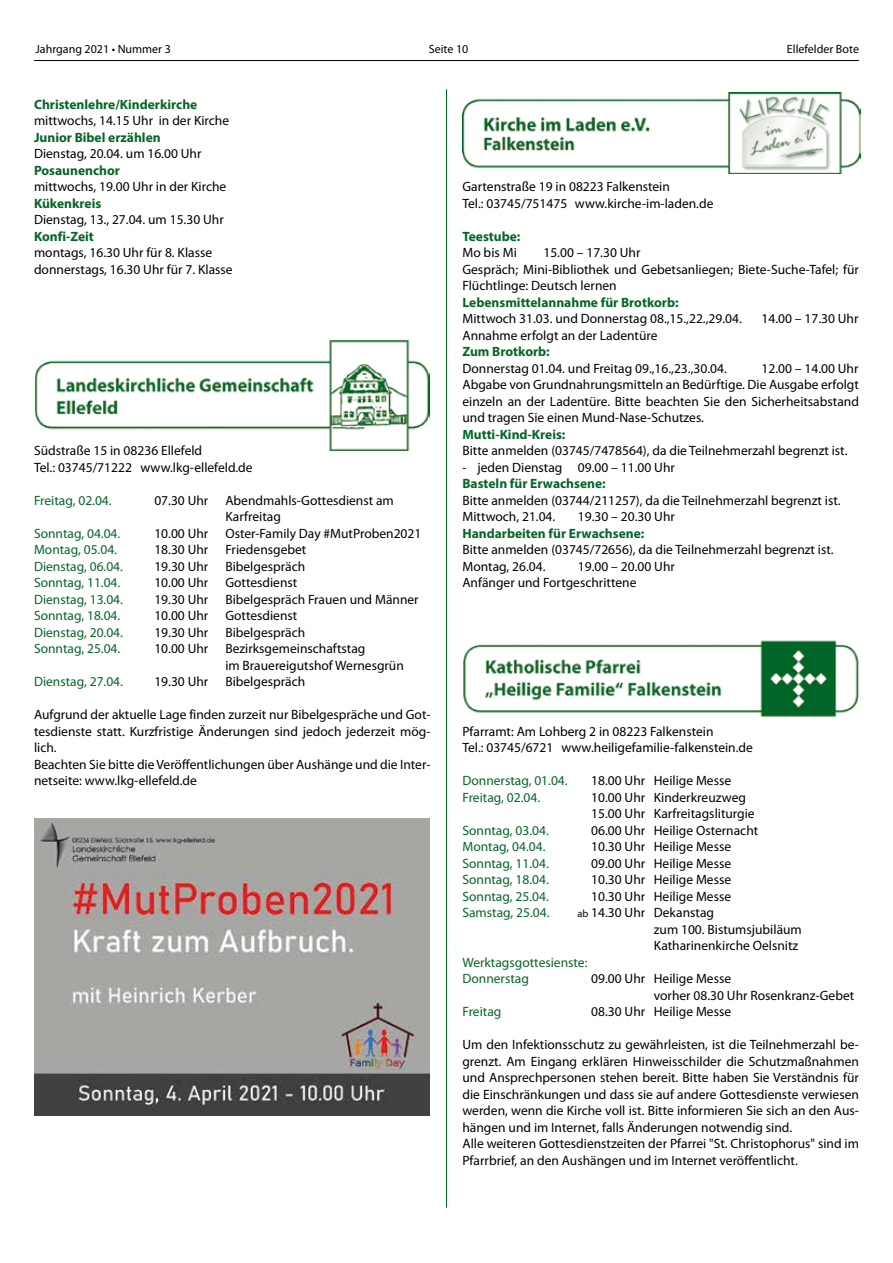
<style>
.page{position:relative;width:893px;height:1263px;background:#fff}
.page>*{position:absolute;margin:0;border:0;box-sizing:border-box;transform-origin:0 0}
.t1{font:13.5px/16.5px "Myriad Pro";color:#000}
.t2{font:13.5px/16.5px "Myriad Pro";color:#066528}
.t3{font:700 13.5px "Myriad Pro";color:#066528}
.t4{font:12px "Myriad Pro";color:#000}
.s1{font-size:10.5px}
</style>
<div class="page">
<hr style="left:34px;top:60px;width:825px;height:1px;background:#000">
<hr style="left:446px;top:89px;width:1px;height:1119px;background:#066528">
<img style="left:35px;top:340px;width:394px;height:111px">
<img style="left:34px;top:818px;width:395px;height:297px">
<img style="left:462px;top:92px;width:398px;height:81px">
<img style="left:463px;top:640px;width:396px;height:77px">
<p class="t4" style="left:36px;top:42px;width:137px">Jahrgang 2021 • Nummer 3</p>
<p class="t4" style="left:429px;top:42px;width:41px">Seite 10</p>
<p class="t4" style="left:787px;top:42px;width:74px">Ellefelder Bote</p>
<p class="t3" style="left:34px;top:95px;width:165px">Christenlehre/Kinderkirche</p>
<p class="t1" style="left:34px;top:112px;width:197px">mittwochs, 14.15 Uhr in der Kirche</p>
<p class="t3" style="left:34px;top:128px;width:128px">Junior Bibel erzählen</p>
<p class="t1" style="left:34px;top:145px;width:169px">Dienstag, 20.04. um 16.00 Uhr</p>
<p class="t3" style="left:34px;top:161px;width:88px">Posaunenchor</p>
<p class="t1" style="left:34px;top:178px;width:194px">mittwochs, 19.00 Uhr in der Kirche</p>
<p class="t3" style="left:34px;top:194px;width:69px">Kükenkreis</p>
<p class="t1" style="left:34px;top:211px;width:191px">Dienstag, 13., 27.04. um 15.30 Uhr</p>
<p class="t3" style="left:34px;top:227px;width:61px">Konfi-Zeit</p>
<p class="t1" style="left:34px;top:244px;width:200px">montags, 16.30 Uhr für 8. Klasse donnerstags, 16.30 Uhr für 7. Klasse</p>
<p class="t1" style="left:34px;top:442px;width:220px">Südstraße 15 in 08236 Ellefeld<br>Tel.: 03745/71222 www.lkg-ellefeld.de</p>
<p class="t2" style="left:34px;top:492px;width:79px">Freitag, 02.04.</p>
<p class="t1" style="left:154px;top:492px;width:56px">07.30 Uhr</p>
<p class="t1" style="left:225px;top:492px;width:170px">Abendmahls-Gottesdienst am<br>Karfreitag</p>
<p class="t2" style="left:34px;top:525px;width:88px">Sonntag, 04.04.</p>
<p class="t1" style="left:154px;top:525px;width:56px">10.00 Uhr</p>
<p class="t1" style="left:225px;top:525px;width:198px">Oster-Family Day #MutProben2021</p>
<p class="t2" style="left:34px;top:541px;width:85px">Montag, 05.04.</p>
<p class="t1" style="left:154px;top:541px;width:56px">18.30 Uhr</p>
<p class="t1" style="left:225px;top:541px;width:83px">Friedensgebet</p>
<p class="t2" style="left:34px;top:558px;width:91px">Dienstag, 06.04.</p>
<p class="t1" style="left:154px;top:558px;width:56px">19.30 Uhr</p>
<p class="t1" style="left:225px;top:558px;width:81px">Bibelgespräch</p>
<p class="t2" style="left:34px;top:574px;width:88px">Sonntag, 11.04.</p>
<p class="t1" style="left:154px;top:574px;width:56px">10.00 Uhr</p>
<p class="t1" style="left:225px;top:574px;width:74px">Gottesdienst</p>
<p class="t2" style="left:34px;top:591px;width:91px">Dienstag, 13.04.</p>
<p class="t1" style="left:154px;top:591px;width:56px">19.30 Uhr</p>
<p class="t1" style="left:225px;top:591px;width:195px">Bibelgespräch Frauen und Männer</p>
<p class="t2" style="left:34px;top:607px;width:88px">Sonntag, 18.04.</p>
<p class="t1" style="left:154px;top:607px;width:56px">10.00 Uhr</p>
<p class="t1" style="left:225px;top:607px;width:74px">Gottesdienst</p>
<p class="t2" style="left:34px;top:623px;width:91px">Dienstag, 20.04.</p>
<p class="t1" style="left:154px;top:623px;width:56px">19.30 Uhr</p>
<p class="t1" style="left:225px;top:623px;width:81px">Bibelgespräch</p>
<p class="t2" style="left:34px;top:640px;width:88px">Sonntag, 25.04.</p>
<p class="t1" style="left:154px;top:640px;width:56px">10.00 Uhr</p>
<p class="t1" style="left:225px;top:640px;width:180px">Bezirksgemeinschaftstag<br>im Brauereigutshof Wernesgrün</p>
<p class="t2" style="left:34px;top:673px;width:91px">Dienstag, 27.04.</p>
<p class="t1" style="left:154px;top:673px;width:56px">19.30 Uhr</p>
<p class="t1" style="left:225px;top:673px;width:81px">Bibelgespräch</p>
<p class="t1" style="left:34px;top:706px;width:398px">Aufgrund der aktuelle Lage finden zurzeit nur Bibelgespräche und Got&shy;tesdienste statt. Kurzfristige Änderungen sind jedoch jederzeit mög&shy;lich.<br>Beachten Sie bitte die Veröffentlichungen über Aushänge und die Inter&shy;netseite: www.lkg-ellefeld.de</p>
<p class="t1" style="left:462px;top:178px;width:253px">Gartenstraße 19 in 08223 Falkenstein<br>Tel.: 03745/751475 www.kirche-im-laden.de</p>
<p class="t3" style="left:462px;top:227px;width:59px">Teestube:</p>
<p class="t1" style="left:462px;top:244px;width:56px">Mo bis Mi</p>
<p class="t1" style="left:462px;top:244px;width:398px;text-indent:81px">15.00 – 17.30 Uhr<br>Gespräch; Mini-Bibliothek und Gebetsanliegen; Biete-Suche-Tafel; für<br>Flüchtlinge: Deutsch lernen</p>
<p class="t3" style="left:462px;top:293px;width:218px">Lebensmittelannahme für Brotkorb:</p>
<p class="t1" style="left:462px;top:310px;width:281px">Mittwoch 31.03. und Donnerstag 08.,15.,22.,29.04.</p>
<p class="t1" style="left:761px;top:310px;width:98px">14.00 – 17.30 Uhr</p>
<p class="t1" style="left:462px;top:327px;width:197px">Annahme erfolgt an der Ladentüre</p>
<p class="t3" style="left:462px;top:343px;width:89px">Zum Brotkorb:</p>
<p class="t1" style="left:462px;top:359px;width:266px">Donnerstag 01.04. und Freitag 09.,16.,23.,30.04.</p>
<p class="t1" style="left:462px;top:359px;width:398px;text-align:justify;text-indent:299px">12.00 – 14.00 Uhr Abgabe von Grundnahrungsmitteln an Bedürftige. Die Ausgabe erfolgt einzeln an der Ladentüre. Bitte beachten Sie den Sicherheitsabstand und tragen Sie einen Mund-Nase-Schutzes.</p>
<p class="t3" style="left:462px;top:425px;width:105px">Mutti-Kind-Kreis:</p>
<p class="t1" style="left:462px;top:442px;width:387px">Bitte anmelden (03745/7478564), da die Teilnehmerzahl begrenzt ist.</p>
<p class="t1" style="left:462px;top:458px;width:214px">- jeden Dienstag 09.00 – 11.00 Uhr</p>
<p class="t3" style="left:462px;top:475px;width:145px">Basteln für Erwachsene:</p>
<p class="t1" style="left:462px;top:491px;width:380px">Bitte anmelden (03744/211257), da die Teilnehmerzahl begrenzt ist.<br>Mittwoch, 21.04.</p>
<p class="t1" style="left:578px;top:508px;width:98px">19.30 – 20.30 Uhr</p>
<p class="t3" style="left:462px;top:524px;width:183px">Handarbeiten für Erwachsene:</p>
<p class="t1" style="left:462px;top:541px;width:373px">Bitte anmelden (03745/72656), da die Teilnehmerzahl begrenzt ist.<br>Montag, 26.04.</p>
<p class="t1" style="left:462px;top:557px;width:214px;text-indent:116px">19.00 – 20.00 Uhr<br>Anfänger und Fortgeschrittene</p>
<p class="t1" style="left:462px;top:723px;width:292px">Pfarramt: Am Lohberg 2 in 08223 Falkenstein<br>Tel.: 03745/6721 www.heiligefamilie-falkenstein.de</p>
<p class="t2" style="left:462px;top:772px;width:107px">Donnerstag, 01.04.</p>
<p class="t1" style="left:591px;top:772px;width:141px">18.00 Uhr Heilige Messe</p>
<p class="t2" style="left:462px;top:789px;width:79px">Freitag, 02.04.</p>
<p class="t1" style="left:591px;top:789px;width:165px">10.00 Uhr Kinderkreuzweg<br>15.00 Uhr Karfreitagsliturgie</p>
<p class="t2" style="left:462px;top:822px;width:88px">Sonntag, 03.04.</p>
<p class="t1" style="left:591px;top:822px;width:168px">06.00 Uhr Heilige Osternacht</p>
<p class="t2" style="left:462px;top:838px;width:85px">Montag, 04.04.</p>
<p class="t1" style="left:591px;top:838px;width:141px">10.30 Uhr Heilige Messe</p>
<p class="t2" style="left:462px;top:855px;width:88px">Sonntag, 11.04.</p>
<p class="t1" style="left:591px;top:855px;width:141px">09.00 Uhr Heilige Messe</p>
<p class="t2" style="left:462px;top:871px;width:88px">Sonntag, 18.04.</p>
<p class="t1" style="left:591px;top:871px;width:141px">10.30 Uhr Heilige Messe</p>
<p class="t2" style="left:462px;top:888px;width:88px">Sonntag, 25.04.</p>
<p class="t1" style="left:591px;top:888px;width:141px">10.30 Uhr Heilige Messe</p>
<p class="t2" style="left:462px;top:904px;width:89px">Samstag, 25.04.</p>
<p class="t1" style="left:654px;top:904px;width:150px;text-indent:-76px"><span class="s1">ab</span> 14.30 Uhr Dekanstag<br>zum 100. Bistumsjubiläum<br>Katharinenkirche Oelsnitz</p>
<p class="t2" style="left:462px;top:954px;width:127px">Werktagsgottesienste:<br>Donnerstag</p>
<p class="t1" style="left:654px;top:970px;width:202px;text-indent:-63px">09.00 Uhr Heilige Messe<br>vorher 08.30 Uhr Rosenkranz-Gebet</p>
<p class="t2" style="left:462px;top:1003px;width:40px">Freitag</p>
<p class="t1" style="left:591px;top:1003px;width:141px">08.30 Uhr Heilige Messe</p>
<p class="t1" style="left:462px;top:1036px;width:398px">Um den Infektionsschutz zu gewährleisten, ist die Teilnehmerzahl be&shy;grenzt. Am Eingang erklären Hinweisschilder die Schutzmaßnahmen und Ansprechpersonen stehen bereit. Bitte haben Sie Verständnis für die Einschränkungen und dass sie auf andere Gottesdienste verwiesen werden, wenn die Kirche voll ist. Bitte informieren Sie sich an den Aus&shy;hängen und im Internet, falls Änderungen notwendig sind.<br>Alle weiteren Gottesdienstzeiten der Pfarrei "St. Christophorus" sind im Pfarrbrief, an den Aushängen und im Internet veröffentlicht.</p>
</div>
